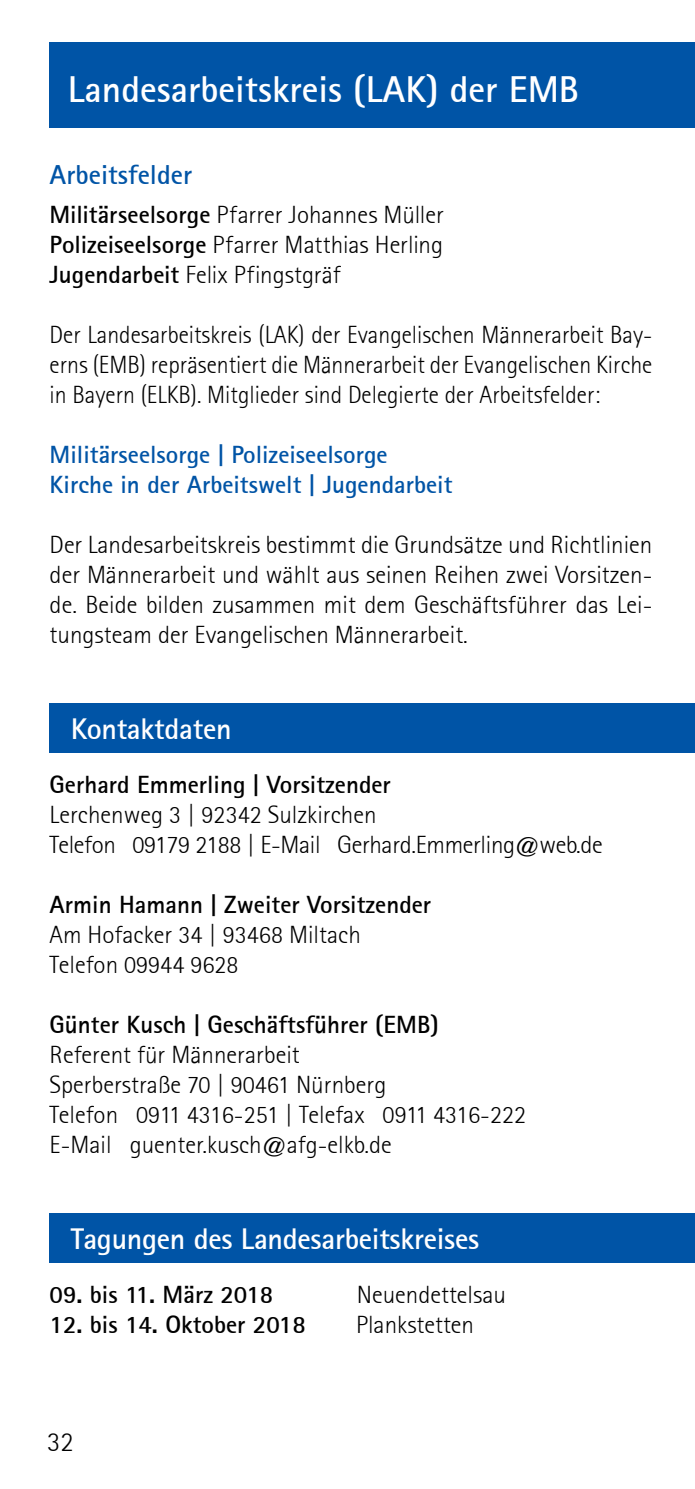
<style>
.page{position:relative;width:695px;height:1489px;background:#fff}
.page>*{position:absolute;margin:0;border:0;box-sizing:border-box;transform-origin:0 0}
.t1{font:37.5px "Rotis Sans Serif Bold 65";color:#fff}
.t2{font:30px "Rotis Sans Serif Bold 65";letter-spacing:-.01em;color:#fff}
.t3{font:27.5px "Rotis Sans Serif Bold 65";color:#0054a6}
.t4{font:27.5px "Rotis Sans Serif Light 45";color:#000}
.t5{font:25px/30px "Rotis Sans Serif Light 45";color:#000}
.t6{font:25px/30px "Rotis Sans Serif Light 45";color:#000;text-align:justify;scale:.95 1}
.t7{font:25px "Rotis Sans Serif Bold 65";color:#000}
.t8{font:25px/30px "Rotis Sans Serif Bold 65";color:#0054a6}
.s1{font-family:"Rotis Sans Serif Bold 65"}
</style>
<div class="page">
<div style="left:50px;top:43px;width:644px;height:85px;background:#0054a6"></div>
<div style="left:50px;top:703px;width:644px;height:49px;background:#0054a6"></div>
<div style="left:50px;top:1212px;width:644px;height:50px;background:#0054a6"></div>
<hr style="left:694px;top:147px;width:1px;height:50px;background:#0054a6">
<h1 class="t1" style="left:68px;top:65px;width:512px">Landesarbeitskreis (LAK) der EMB</h1>
<p class="t3" style="left:50px;top:157px;width:144px">Arbeitsfelder</p>
<p class="t5" style="left:50px;top:199px;width:395px;text-align:justify"><span class="s1">Militärseelsorge</span> Pfarrer Johannes Müller <span class="s1">Polizeiseelsorge</span> Pfarrer Matthias Herling <span class="s1">Jugendarbeit</span> Felix Pfingstgräf</p>
<p class="t6" style="left:50px;top:319px;width:636px">Der Landesarbeitskreis (LAK) der Evangelischen Männerarbeit Bay&shy;erns (EMB) repräsentiert die Männerarbeit der Evangelischen Kirche in Bayern (ELKB). Mitglieder sind Delegierte der Arbeitsfelder:</p>
<p class="t8" style="left:50px;top:439px;width:404px">Militärseelsorge | Polizeiseelsorge<br>Kirche in der Arbeitswelt | Jugendarbeit</p>
<p class="t5" style="left:50px;top:529px;width:604px;text-align:justify">Der Landesarbeitskreis bestimmt die Grundsätze und Richtlinien der Männerarbeit und wählt aus seinen Reihen zwei Vorsitzen&shy;de. Beide bilden zusammen mit dem Geschäftsführer das Lei&shy;tungsteam der Evangelischen Männerarbeit.</p>
<p class="t2" style="left:71px;top:710px;width:162px">Kontaktdaten</p>
<p class="t7" style="left:50px;top:768px;width:343px">Gerhard Emmerling | Vorsitzender</p>
<p class="t5" style="left:50px;top:799px;width:554px">Lerchenweg 3 | 92342 Sulzkirchen<br>Telefon 09179 2188 | E-Mail Gerhard.Emmerling@web.de</p>
<p class="t7" style="left:50px;top:888px;width:383px">Armin Hamann | Zweiter Vorsitzender</p>
<p class="t5" style="left:50px;top:919px;width:313px">Am Hofacker 34 | 93468 Miltach<br>Telefon 09944 9628</p>
<p class="t7" style="left:50px;top:1008px;width:390px">Günter Kusch | Geschäftsführer (EMB)</p>
<p class="t5" style="left:50px;top:1039px;width:478px">Referent für Männerarbeit<br>Sperberstraße 70 | 90461 Nürnberg<br>Telefon 0911 4316-251 | Telefax 0911 4316-222<br>E-Mail guenter.kusch@afg-elkb.de</p>
<p class="t2" style="left:71px;top:1219px;width:409px">Tagungen des Landesarbeitskreises</p>
<p class="t7" style="left:50px;top:1278px;width:225px">09. bis 11. März 2018</p>
<p class="t5" style="left:357px;top:1279px;width:151px">Neuendettelsau</p>
<p class="t7" style="left:50px;top:1308px;width:257px">12. bis 14. Oktober 2018</p>
<p class="t5" style="left:356px;top:1309px;width:120px">Plankstetten</p>
<p class="t4" style="left:47px;top:1426px;width:28px">32</p>
</div>
